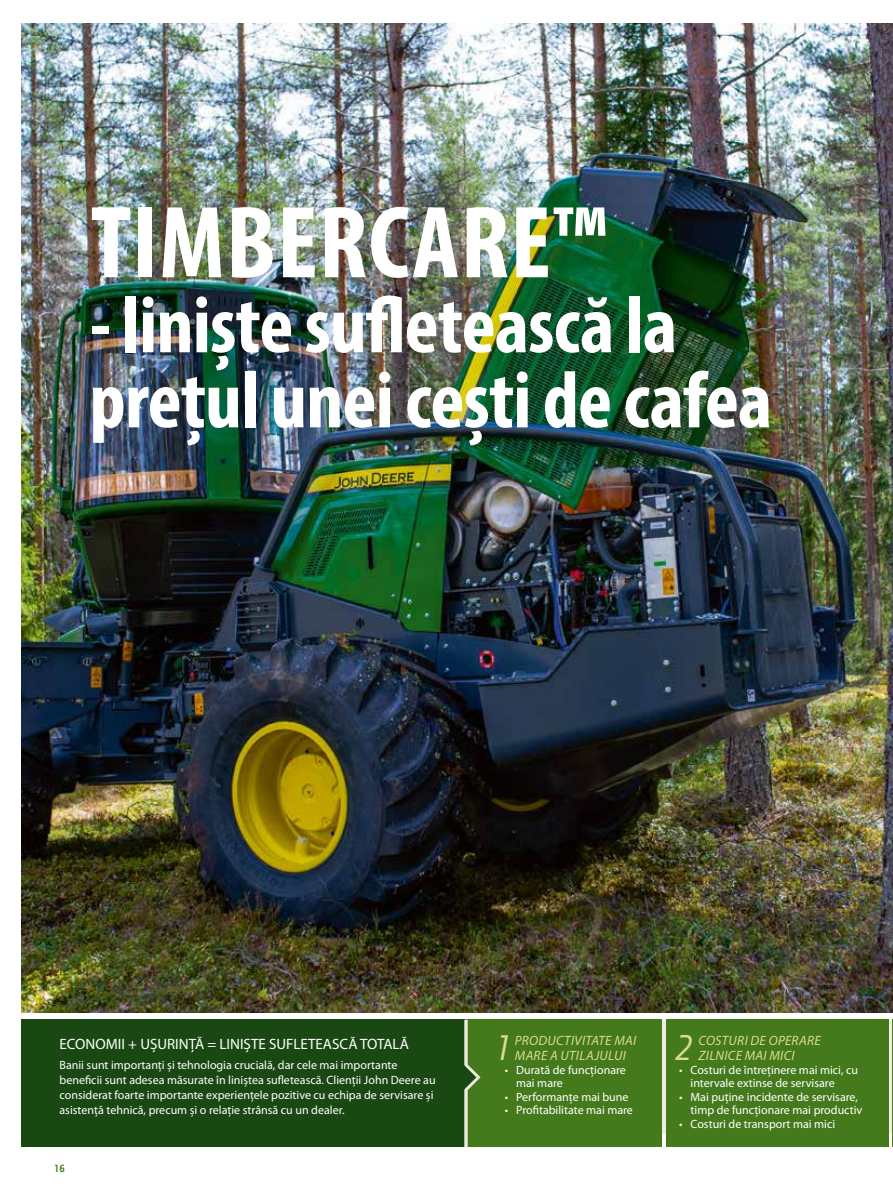
<style>
.page{position:relative;width:893px;height:1191px;background:#fff}
.page>*{position:absolute;margin:0;border:0;box-sizing:border-box;transform-origin:0 0}
.t1{font:700 condensed 103.5px "Myriad Pro";letter-spacing:.01em;color:#fff}
.t2{font:700 condensed 81px/75px "Myriad Pro";letter-spacing:-.01em;color:#fff}
.t3{font:italic 500 35.25px "JD Sans Pro";color:#dadb8f}
.t4{font:15px "Myriad Pro";color:#fff}
.t5{font:italic 13.5px/15px "Myriad Pro";letter-spacing:.025em;color:#dadb8f}
.t6{font:12px/15px "Myriad Pro";color:#fff}
.t7{font:700 10.5px "JD Sans";color:#457a1c}
</style>
<div class="page">
<img style="left:21px;top:23px;width:872px;height:989px">
<div style="left:568px;top:1019px;width:325px;height:114px;background:#f0ecdf"></div>
<div style="left:439px;top:1019px;width:223px;height:128px;background:#457a1c"></div>
<div style="left:666px;top:1019px;width:222px;height:128px;background:#457a1c"></div>
<hr style="left:892px;top:1019px;width:1px;height:128px;background:#457a1c">
<div style="left:21px;top:1019px;width:444px;height:128px;background:#1a4813"></div>
<svg style="left:464px;top:1019px;width:16px;height:128px"></svg>
<svg style="left:568px;top:893px;width:35px;height:88px;background:#454226"></svg>
<h1 class="t1" style="left:91px;top:178px;width:518px">TIMBERCARE™</h1>
<h2 class="t2" style="left:90px;top:286px;width:684px">- liniște sufletească la prețul unei cești de cafea</h2>
<p class="t4" style="left:60px;top:1036px;width:351px">ECONOMII + UȘURINȚĂ = LINIȘTE SUFLETEASCĂ TOTALĂ</p>
<p class="t6" style="left:60px;top:1057px;width:378px">Banii sunt importanți și tehnologia crucială, dar cele mai importante beneficii sunt adesea măsurate în liniștea sufletească. Clienții John Deere au considerat foarte importante experiențele pozitive cu echipa de servisare și asistență tehnică, precum și o relație strânsă cu un dealer.</p>
<p class="t7" style="left:54px;top:1162px;width:12px">16</p>
<h3 class="t3" style="left:498px;top:1024px;width:12px">1</h3>
<p class="t5" style="left:515px;top:1032px;width:123px">PRODUCTIVITATE MAI<br>MARE A UTILAJULUI</p>
<p class="t6" style="left:516px;top:1063px;width:111px;line-height:13.5px;text-indent:-11px">• Durată de funcționare mai mare</p>
<p class="t6" style="left:505px;top:1089px;width:125px">• Performanțe mai bune</p>
<p class="t6" style="left:505px;top:1102px;width:130px">• Profitabilitate mai mare</p>
<h3 class="t3" style="left:676px;top:1024px;width:17px">2</h3>
<p class="t5" style="left:699px;top:1032px;width:124px">COSTURI DE OPERARE<br>ZILNICE MAI MICI</p>
<p class="t6" style="left:690px;top:1063px;width:169px;line-height:13.5px;text-indent:-11px">• Costuri de întreținere mai mici, cu intervale extinse de servisare</p>
<p class="t6" style="left:690px;top:1090px;width:173px;line-height:13.5px;text-indent:-11px">• Mai puține incidente de servisare, timp de funcționare mai productiv</p>
<p class="t6" style="left:679px;top:1116px;width:158px">• Costuri de transport mai mici</p>
</div>
